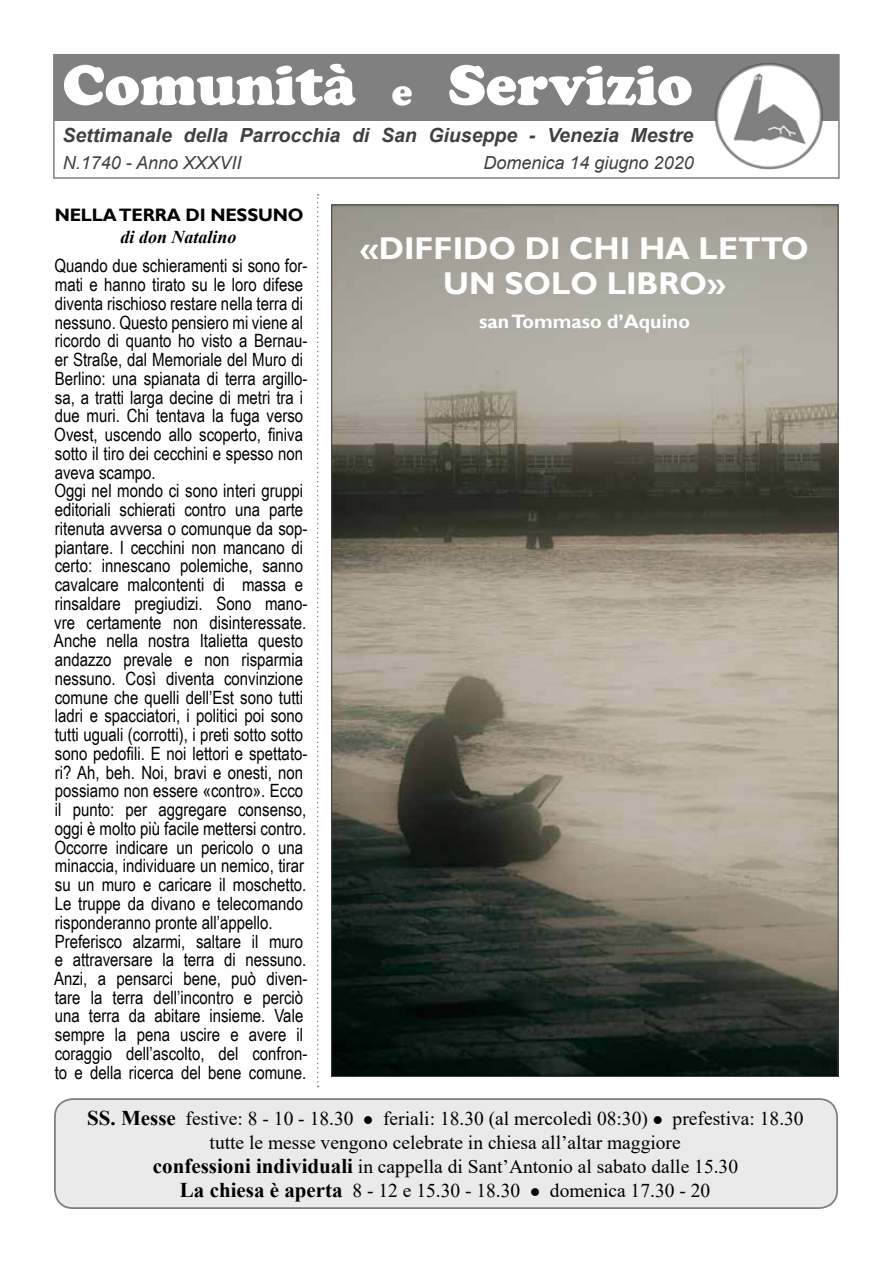
<style>
.page{position:relative;width:893px;height:1263px;background:#fff}
.page>*{position:absolute;margin:0;border:0;box-sizing:border-box;transform-origin:0 0}
.t1{font:900 58.5px "Cooper";color:#fff}
.t2{font:700 31.5px/34.5px "Gill Sans";color:#fff;text-align:center}
.t3{font:19.5px/24px "Times New Roman";color:#000;text-align:center}
.t4{font:italic 700 19.5px "Arial";color:#404040}
.t5{font:700 19.5px "Gill Sans";color:#fff}
.t6{font:18.3px/18.8px "Arial Narrow";color:#000}
.t7{font:italic 18px "Arial";color:#404040}
.t8{font:700 18px "Gill Sans";letter-spacing:-.01em;color:#000}
.t9{font:italic 700 18px "Times New Roman";color:#000}
.s1{font-size:39px}
.s2{font-weight:700;font-size:21px}
</style>
<div class="page">
<img style="left:333px;top:207px;width:503px;height:868px">
<svg style="left:317px;top:194px;width:2px;height:893px"></svg>
<div style="left:53px;top:54px;width:787px;height:125px;border:2px solid #808080"></div>
<div style="left:54px;top:54px;width:785px;height:66px;background:#808080"></div>
<img style="left:714px;top:63px;width:111px;height:107px">
<div style="left:55px;top:1099px;width:782px;height:109px;background:#eaeaea;border-radius:18px"></div>
<div style="left:54px;top:1098px;width:784px;height:111px;border:2px solid #808080;border-radius:18px"></div>
<h1 class="t1" style="left:63px;top:51px;width:631px">Comunità <span class="s1">e</span> Servizio</h1>
<p class="t4" style="left:62px;top:122px;width:632px">Settimanale della Parrocchia di San Giuseppe - Venezia Mestre</p>
<p class="t7" style="left:63px;top:151px;width:180px">N.1740 - Anno XXXVII</p>
<p class="t7" style="left:484px;top:151px;width:212px">Domenica 14 giugno 2020</p>
<p class="t8" style="left:55px;top:205px;width:250px">NELLA TERRA DI NESSUNO</p>
<p class="t6" style="left:54px;top:256px;width:255px">Quando due schieramenti si sono for&shy;mati e hanno tirato su le loro difese diventa rischioso restare nella terra di nessuno. Questo pensiero mi viene al ricordo di quanto ho visto a Bernau&shy;er Straße, dal Memoriale del Muro di Berlino: una spianata di terra argillo&shy;sa, a tratti larga decine di metri tra i due muri. Chi tentava la fuga verso Ovest, uscendo allo scoperto, finiva sotto il tiro dei cecchini e spesso non aveva scampo.<br>Oggi nel mondo ci sono interi gruppi editoriali schierati contro una parte ritenuta avversa o comunque da sop&shy;piantare. I cecchini non mancano di certo: innescano polemiche, sanno cavalcare malcontenti di massa e rinsaldare pregiudizi. Sono mano&shy;vre certamente non disinteressate.<br>Anche nella nostra Italietta questo andazzo prevale e non risparmia nessuno. Così diventa convinzione comune che quelli dell’Est sono tutti ladri e spacciatori, i politici poi sono tutti uguali (corrotti), i preti sotto sotto sono pedofili. E noi lettori e spettato&shy;ri? Ah, beh. Noi, bravi e onesti, non possiamo non essere «contro». Ecco il punto: per aggregare consenso, oggi è molto più facile mettersi contro.<br>Occorre indicare un pericolo o una minaccia, individuare un nemico, tirar su un muro e caricare il moschetto.<br>Le truppe da divano e telecomando risponderanno pronte all’appello.<br>Preferisco alzarmi, saltare il muro e attraversare la terra di nessuno.<br>Anzi, a pensarci bene, può diven&shy;tare la terra dell’incontro e perciò una terra da abitare insieme. Vale sempre la pena uscire e avere il coraggio dell’ascolto, del confron&shy;to e della ricerca del bene comune.</p>
<p class="t9" style="left:121px;top:224px;width:118px">di don Natalino</p>
<h2 class="t2" style="left:360px;top:232px;width:450px">«DIFFIDO DI CHI HA LETTO<br>UN SOLO LIBRO»</h2>
<p class="t5" style="left:479px;top:310px;width:212px">san Tommaso d’Aquino</p>
<p class="t3" style="left:87px;top:1105px;width:718px"><span class="s2">SS. Messe</span> festive: 8 - 10 - 18.30 ● feriali: 18.30 (al mercoledì 08:30) ● prefestiva: 18.30 tutte le messe vengono celebrate in chiesa all’altar maggiore<br><span class="s2">confessioni individuali</span> in cappella di Sant’Antonio al sabato dalle 15.30<br><span class="s2">La chiesa è aperta</span> 8 - 12 e 15.30 - 18.30 ● domenica 17.30 - 20</p>
</div>
